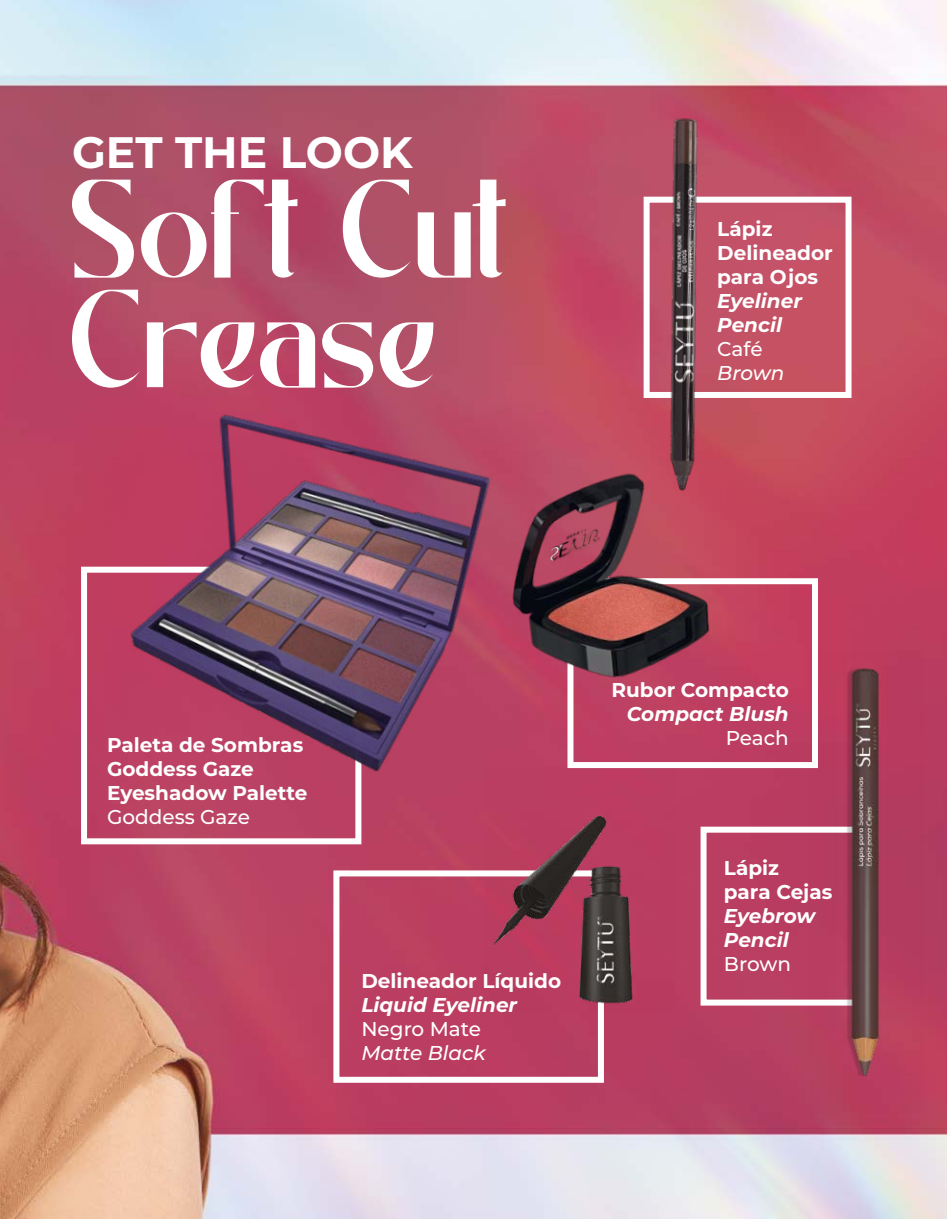
<style>
.page{position:relative;width:947px;height:1219px;background:#fff}
.page>*{position:absolute;margin:0;border:0;box-sizing:border-box;transform-origin:0 0}
.t1{font:96px/110px "Badger Valley";letter-spacing:-.01em;color:#fff}
.t2{font:700 44px "Montserrat";color:#fff}
.t3{font:700 20px/24px "Montserrat";color:#fff}
.t4{font:italic 700 20px/24px "Montserrat";color:#fff}
.t5{font:500 20px "Montserrat";color:#fff}
.t6{font:italic 500 20px "Montserrat";color:#fff}
</style>
<div class="page">
<img style="left:0;top:0;width:947px;height:1219px">
<div style="left:643px;top:197px;width:208px;height:201px;border:6px solid #fff"></div>
<div style="left:81px;top:567px;width:280px;height:277px;border:6px solid #fff"></div>
<img style="left:112px;top:392px;width:394px;height:400px">
<div style="left:700px;top:827px;width:171px;height:179px;border:6px solid #fff"></div>
<img style="left:809px;top:651px;width:114px;height:462px">
<div style="left:333px;top:870px;width:271px;height:213px;border:6px solid #fff"></div>
<img style="left:485px;top:768px;width:191px;height:245px">
<div style="left:567px;top:578px;width:251px;height:190px;border:6px solid #fff"></div>
<img style="left:482px;top:454px;width:253px;height:246px">
<img style="left:666px;top:95px;width:41px;height:408px">
<hr style="left:905px;top:0;width:2px;height:240px;background:#000">
<div style="left:901px;top:67px;width:10px;height:10px;background:#fcf8fe;border-radius:50%"></div>
<div style="left:901px;top:115px;width:10px;height:9px;background:#c34d65;border-radius:50%"></div>
<div style="left:901px;top:139px;width:10px;height:9px;background:#c15062;border-radius:50%"></div>
<div style="left:900px;top:162px;width:12px;height:11px;background:#c15161;border-radius:50%"></div>
<div style="left:899px;top:161px;width:14px;height:13px;border:2px solid #000;border-radius:50%"></div>
<div style="left:901px;top:187px;width:10px;height:9px;background:#be4d5f;border-radius:50%"></div>
<div style="left:901px;top:211px;width:10px;height:9px;background:#c04a62;border-radius:50%"></div>
<div style="left:901px;top:235px;width:10px;height:9px;background:#c04a62;border-radius:50%"></div>
<div style="left:901px;top:91px;width:10px;height:9px;background:#c64b66;border-radius:50%"></div>
<h2 class="t2" style="left:72px;top:121px;width:342px">GET THE LOOK</h2>
<h1 class="t1" style="left:72px;top:170px;width:442px">SOFT CUT<br>CREASE</h1>
<p class="t3" style="left:717px;top:216px;width:117px">Lápiz<br>Delineador para Ojos</p>
<p class="t4" style="left:717px;top:288px;width:86px">Eyeliner<br>Pencil</p>
<p class="t5" style="left:717px;top:335px;width:47px">Café</p>
<p class="t6" style="left:717px;top:359px;width:69px">Brown</p>
<p class="t3" style="left:107px;top:732px;width:202px">Paleta de Sombras<br>Goddess Gaze<br>Eyeshadow Palette</p>
<p class="t5" style="left:107px;top:803px;width:144px">Goddess Gaze</p>
<p class="t3" style="left:361px;top:968px;width:201px">Delineador Líquido</p>
<p class="t4" style="left:361px;top:992px;width:157px">Liquid Eyeliner</p>
<p class="t5" style="left:361px;top:1015px;width:121px">Negro Mate</p>
<p class="t6" style="left:361px;top:1039px;width:126px">Matte Black</p>
<p class="t3" style="left:611px;top:677px;width:179px">Rubor Compacto</p>
<p class="t4" style="left:627px;top:701px;width:163px">Compact Blush</p>
<p class="t5" style="left:726px;top:724px;width:65px">Peach</p>
<p class="t3" style="left:724px;top:855px;width:110px">Lápiz<br>para Cejas</p>
<p class="t4" style="left:724px;top:903px;width:93px">Eyebrow<br>Pencil</p>
<p class="t5" style="left:724px;top:950px;width:69px">Brown</p>
</div>
